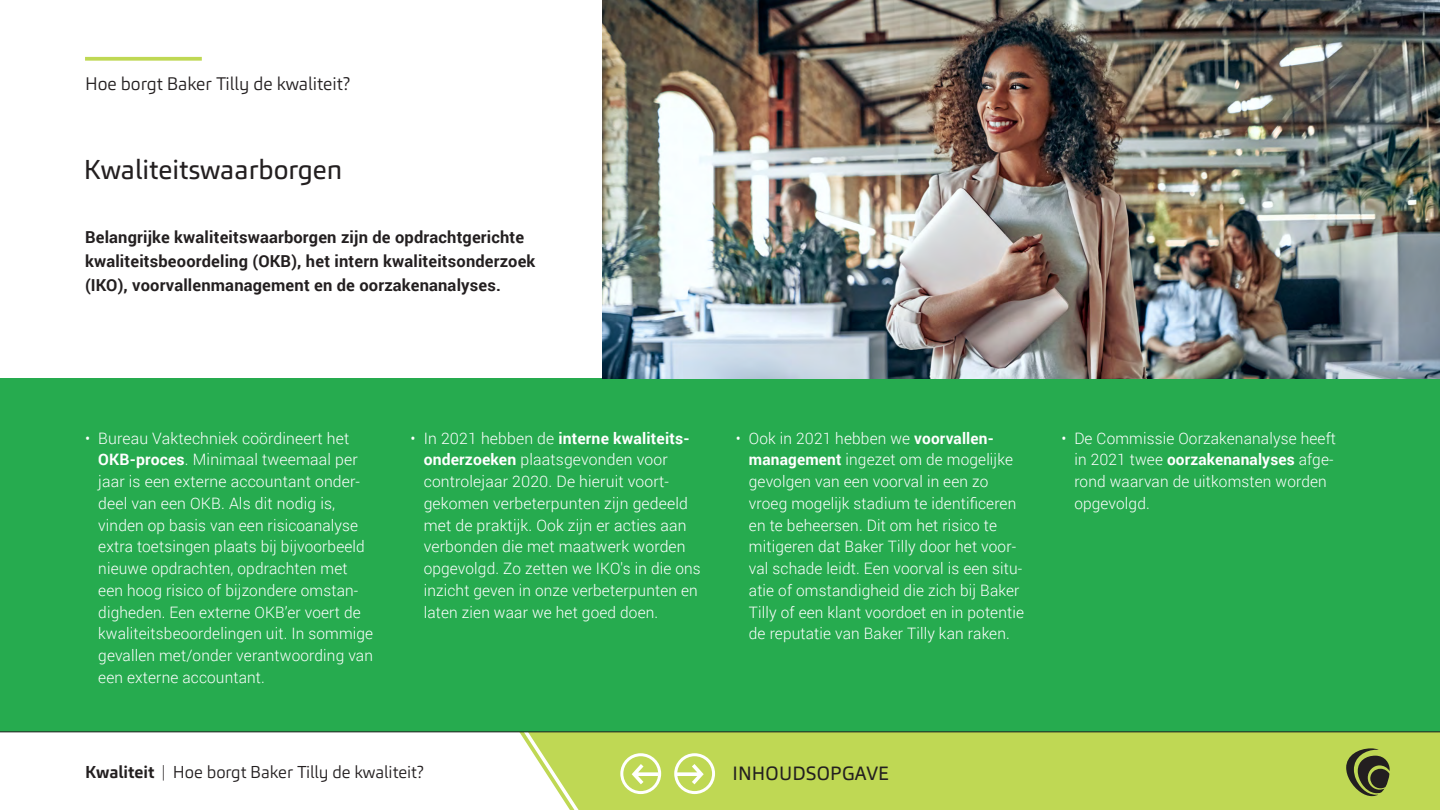
<style>
.page{position:relative;width:1440px;height:810px;background:#fff}
.page>*{position:absolute;margin:0;border:0;box-sizing:border-box;transform-origin:0 0}
.t1{font:27px "Carnac";color:#231f20}
.t2{font:18.98px "Carnac";letter-spacing:.01em;color:#231f20}
.t3{font:300 18px "Carnac";color:#231f20}
.t4{font:300 17.02px "Carnac";color:#231f20}
.SUBHEAD_1{font:700 16.5px/24px "Roboto";letter-spacing:.01em;color:#231f20}
.SUBHEAD_1-2{font:300 15.75px/21.8px "Roboto";letter-spacing:.01em;color:#fff}
.s1{font-weight:700}
.s2{font-weight:100}
</style>
<div class="page">
<div style="left:0;top:378px;width:1440px;height:354px;background:#26ab4f"></div>
<div style="left:496px;top:732px;width:944px;height:78px;background:#bfd854"></div>
<svg style="left:1346px;top:748px;width:44px;height:48px"></svg>
<svg style="left:0;top:732px;width:579px;height:78px"></svg>
<hr style="left:0;top:731px;width:1440px;height:1px;background:#231f20">
<div style="left:620px;top:753px;width:41px;height:41px;border:3px solid #fff;border-radius:50%"></div>
<svg style="left:632px;top:764px;width:27px;height:20px"></svg>
<div style="left:674px;top:753px;width:41px;height:41px;border:3px solid #fff;border-radius:50%"></div>
<svg style="left:677px;top:764px;width:27px;height:20px"></svg>
<svg style="left:85px;top:57px;width:117px;height:4px"></svg>
<img style="left:602px;top:0;width:838px;height:378px">
<p class="t3" style="left:85px;top:72px;width:267px">Hoe borgt Baker Tilly de kwaliteit?</p>
<p class="t1" style="left:84px;top:152px;width:260px">Kwaliteitswaarborgen</p>
<p class="SUBHEAD_1" style="left:85px;top:224px;width:452px">Belangrijke kwaliteitswaarborgen zijn de opdrachtgerichte kwaliteitsbeoordeling (OKB), het intern kwaliteitsonderzoek (IKO), voorvallenmanagement en de oorzakenanalyses.</p>
<p class="SUBHEAD_1-2" style="left:98px;top:427px;width:276px;text-indent:-13px">• Bureau Vaktechniek coördineert het <span class="s1">OKB-proces</span>. Minimaal tweemaal per jaar is een externe accountant onder&shy;deel van een OKB. Als dit nodig is, vinden op basis van een risicoanalyse extra toetsingen plaats bij bijvoorbeeld nieuwe opdrachten, opdrachten met een hoog risico of bijzondere omstan&shy;digheden. Een externe OKB’er voert de kwaliteitsbeoordelingen uit. In sommige gevallen met/onder verantwoording van een externe accountant.</p>
<p class="SUBHEAD_1-2" style="left:424px;top:427px;width:279px;text-indent:-13px">• In 2021 hebben de <span class="s1">interne kwaliteits&shy;onderzoeken</span> plaatsgevonden voor controlejaar 2020. De hieruit voort&shy;gekomen verbeterpunten zijn gedeeld met de praktijk. Ook zijn er acties aan verbonden die met maatwerk worden opgevolgd. Zo zetten we IKO's in die ons inzicht geven in onze verbeterpunten en laten zien waar we het goed doen.</p>
<p class="t4" style="left:85px;top:761px;width:340px"><span class="s1">Kwaliteit</span> <span class="s2">|</span> Hoe borgt Baker Tilly de kwaliteit?</p>
<p class="SUBHEAD_1-2" style="left:749px;top:427px;width:277px;text-indent:-13px">• Ook in 2021 hebben we <span class="s1">voorvallen&shy;management</span> ingezet om de mogelijke gevolgen van een voorval in een zo vroeg mogelijk stadium te identificeren en te beheersen. Dit om het risico te mitigeren dat Baker Tilly door het voor&shy;val schade leidt. Een voorval is een situ&shy;atie of omstandigheid die zich bij Baker Tilly of een klant voordoet en in potentie de reputatie van Baker Tilly kan raken.</p>
<p class="SUBHEAD_1-2" style="left:1074px;top:427px;width:263px;text-indent:-13px">• De Commissie Oorzakenanalyse heeft in 2021 twee <span class="s1">oorzakenanalyses</span> afge&shy;rond waarvan de uitkomsten worden opgevolgd.</p>
<p class="t2" style="left:732px;top:761px;width:158px">INHOUDSOPGAVE</p>
</div>
